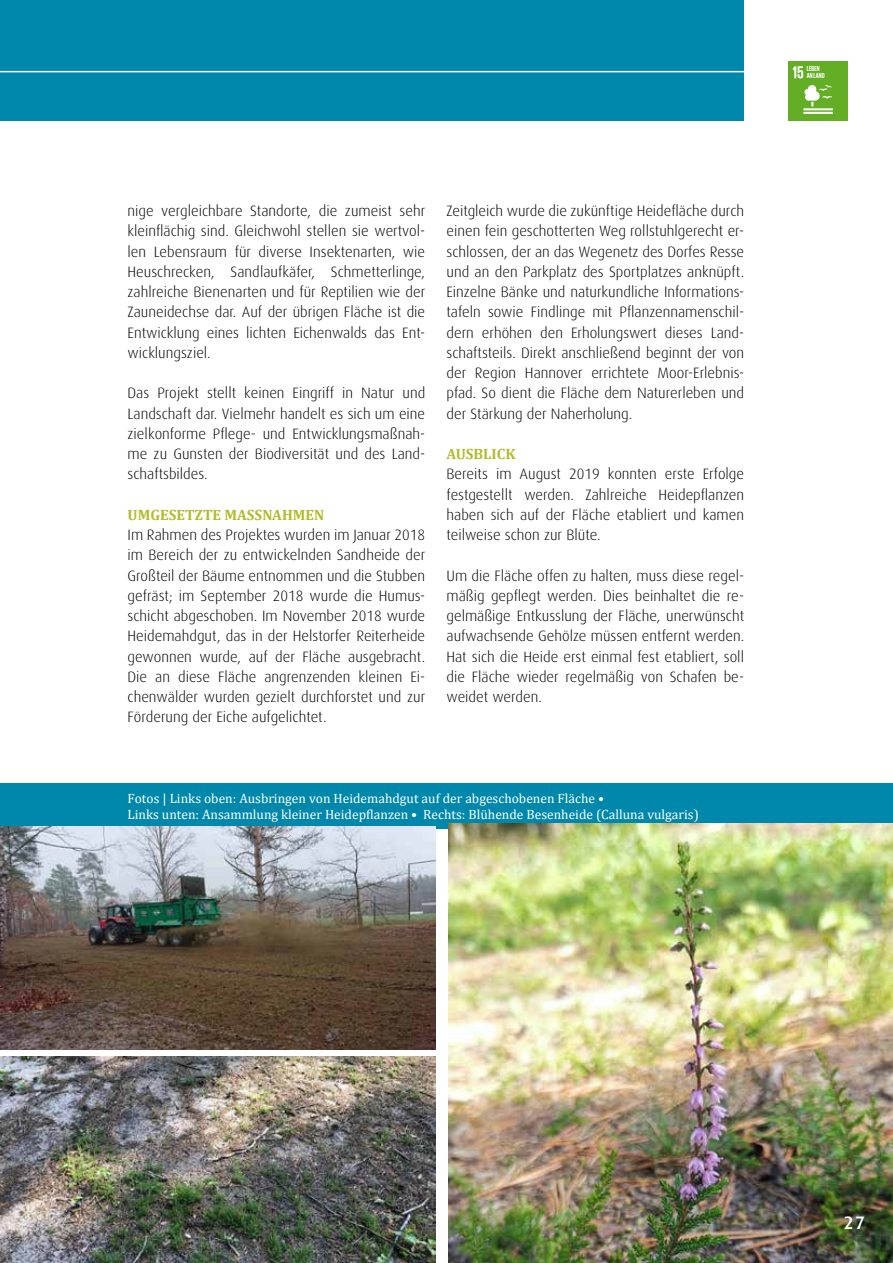
<style>
.page{position:relative;width:893px;height:1263px;background:#fff}
.page>*{position:absolute;margin:0;border:0;box-sizing:border-box;transform-origin:0 0}
.t1{font:500 18px "Dax";color:#fff}
.t2{font:300 15px/20.2px "Dax";color:#000;text-align:justify}
.t3{font:700 15px "Cambria";color:#b1bc2b}
.t4{font:13.5px/16.2px "Cambria";color:#fff}
.t5{font:700 7.5px/7.1px "Giorgio Sans";letter-spacing:.01em;color:#fff}
</style>
<div class="page">
<div style="left:0;top:0;width:744px;height:121px;background:#0088ac"></div>
<div style="left:788px;top:61px;width:60px;height:60px;background:#63ae24"></div>
<svg style="left:793px;top:66px;width:10px;height:12px"></svg>
<hr style="left:803px;top:108px;width:30px;height:2px;background:#fff">
<hr style="left:803px;top:112px;width:30px;height:2px;background:#fff">
<svg style="left:804px;top:85px;width:28px;height:21px"></svg>
<div style="left:0;top:783px;width:893px;height:45px;background:#0088ac"></div>
<img style="left:1px;top:1056px;width:435px;height:207px">
<img style="left:1px;top:826px;width:435px;height:223px">
<img style="left:0;top:823px;width:1px;height:440px">
<img style="left:448px;top:823px;width:445px;height:440px">
<hr style="left:0;top:71px;width:744px;height:1px;background:#fff">
<p class="t2" style="left:128px;top:201px;width:299px">nige vergleichbare Standorte, die zumeist sehr kleinflächig sind. Gleichwohl stellen sie wertvol&shy;len Lebensraum für diverse Insektenarten, wie Heuschrecken, Sandlaufkäfer, Schmetterlinge, zahlreiche Bienenarten und für Reptilien wie der Zauneidechse dar. Auf der übrigen Fläche ist die Entwicklung eines lichten Eichenwalds das Ent&shy;wicklungsziel.</p>
<p class="t2" style="left:128px;top:383px;width:299px">Das Projekt stellt keinen Eingriff in Natur und Landschaft dar. Vielmehr handelt es sich um eine zielkonforme Pflege- und Entwicklungsmaßnah&shy;me zu Gunsten der Biodiversität und des Land&shy;schaftsbildes.</p>
<p class="t3" style="left:128px;top:504px;width:198px">UMGESETZTE MASSNAHMEN</p>
<p class="t2" style="left:128px;top:525px;width:299px">Im Rahmen des Projektes wurden im Januar 2018 im Bereich der zu entwickelnden Sandheide der Großteil der Bäume entnommen und die Stubben gefräst; im September 2018 wurde die Humus&shy;schicht abgeschoben. Im November 2018 wurde Heidemahdgut, das in der Helstorfer Reiterheide gewonnen wurde, auf der Fläche ausgebracht.<br>Die an diese Fläche angrenzenden kleinen Ei&shy;chenwälder wurden gezielt durchforstet und zur Förderung der Eiche aufgelichtet.</p>
<p class="t2" style="left:446px;top:201px;width:299px">Zeitgleich wurde die zukünftige Heidefläche durch einen fein geschotterten Weg rollstuhlgerecht er&shy;schlossen, der an das Wegenetz des Dorfes Resse und an den Parkplatz des Sportplatzes anknüpft.<br>Einzelne Bänke und naturkundliche Informations&shy;tafeln sowie Findlinge mit Pflanzennamenschil&shy;dern erhöhen den Erholungswert dieses Land&shy;schaftsteils. Direkt anschließend beginnt der von der Region Hannover errichtete Moor-Erlebnis&shy;pfad. So dient die Fläche dem Naturerleben und der Stärkung der Naherholung.</p>
<p class="t3" style="left:446px;top:443px;width:71px">AUSBLICK</p>
<p class="t2" style="left:446px;top:464px;width:299px">Bereits im August 2019 konnten erste Erfolge festgestellt werden. Zahlreiche Heidepflanzen haben sich auf der Fläche etabliert und kamen teilweise schon zur Blüte.</p>
<p class="t2" style="left:446px;top:565px;width:299px">Um die Fläche offen zu halten, muss diese regel&shy;mäßig gepflegt werden. Dies beinhaltet die re&shy;gelmäßige Entkusslung der Fläche, unerwünscht aufwachsende Gehölze müssen entfernt werden.<br>Hat sich die Heide erst einmal fest etabliert, soll die Fläche wieder regelmäßig von Schafen be&shy;weidet werden.</p>
<p class="t4" style="left:128px;top:790px;width:573px">Fotos | Links oben: Ausbringen von Heidemahdgut auf der abgeschobenen Fläche •<br>Links unten: Ansammlung kleiner Heidepflanzen • Rechts: Blühende Besenheide (Calluna vulgaris)</p>
<p class="t5" style="left:807px;top:65px;width:19px">LEBEN<br>AN LAND</p>
<p class="t1" style="left:844px;top:1212px;width:23px">27</p>
</div>
